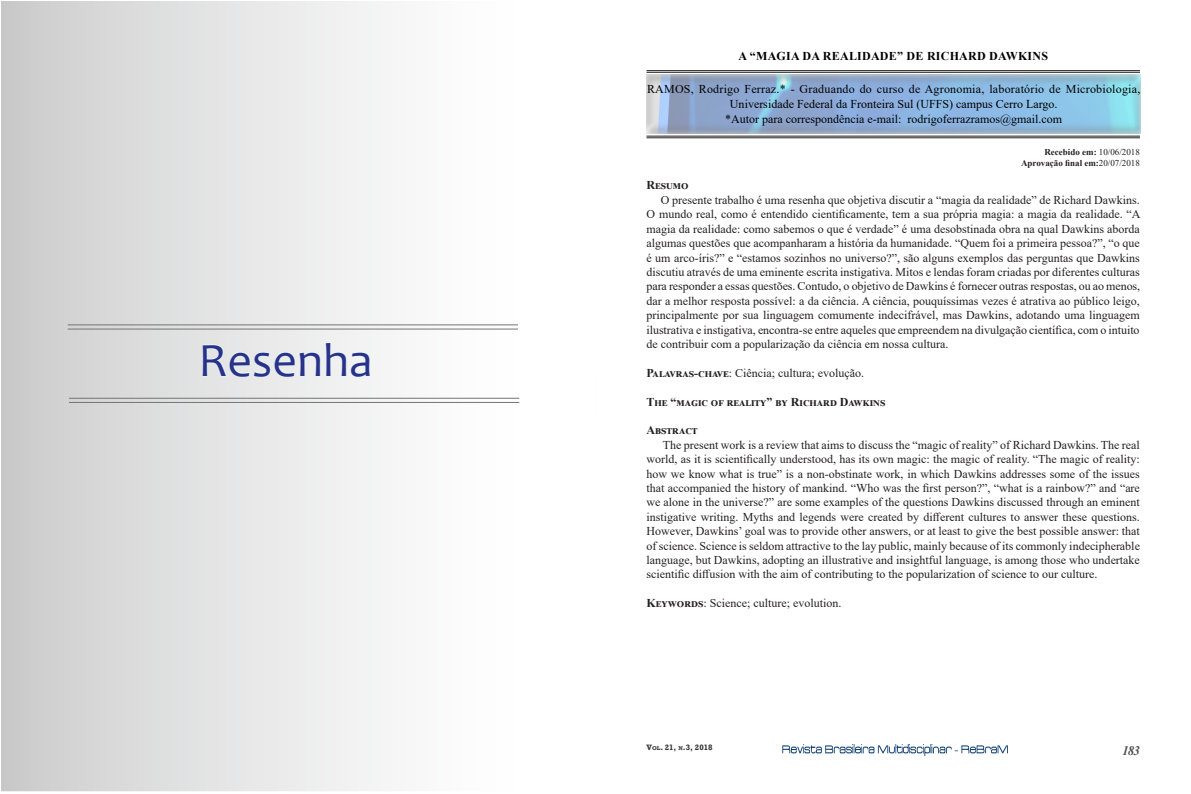
<style>
.page{position:relative;width:1191px;height:794px;background:#fff}
.page>*{position:absolute;margin:0;border:0;box-sizing:border-box;transform-origin:0 0}
.t1{font:48px "Candara";color:#293289}
.Corpo_do_texto{font:italic 700 13px "Times New Roman";color:#4f4f50}
.Corpo_do_texto-2{font:12px/14.4px "Times New Roman";color:#231f20;text-align:justify}
.Corpo_do_texto-3{font:12px/15px "Times New Roman";letter-spacing:.02em;color:#000;text-align:center}
.Corpo_do_texto-4{font:12px "Times New Roman";color:#000}
.Corpo_do_texto-5{font:700 12px "Times New Roman";letter-spacing:.015em;color:#231f20}
.t2{font:700 12px "Times New Roman";letter-spacing:.02em;color:#000}
.Corpo_do_texto-6{font:700 9px "Times New Roman";color:#231f20}
.t3{font:700 8px "Rockwell";color:#333}
.s1{font-weight:400}
.s2{font-weight:700}
.s3{font-size:5.6px}
</style>
<div class="page">
<img style="left:782px;top:744px;width:225px;height:11px">
<div style="left:0;top:0;width:595px;height:791px;background:linear-gradient(to right,#cececf,#fff)"></div>
<svg style="left:201px;top:341px;width:170px;height:37px"></svg>
<hr style="left:69px;top:398px;width:450px;height:1px;background:#757475">
<hr style="left:69px;top:402px;width:450px;height:1px;background:#757475">
<hr style="left:68px;top:324px;width:450px;height:1px;background:#757475">
<hr style="left:68px;top:329px;width:450px;height:1px;background:#757475">
<div style="left:646px;top:74px;width:495px;height:61px;background:#fff;opacity:.75"></div>
<hr style="left:646px;top:136px;width:494px;height:1px;background:#231f20">
<hr style="left:646px;top:138px;width:494px;height:1px;background:#231f20">
<hr style="left:646px;top:70px;width:494px;height:1px;background:#231f20">
<hr style="left:646px;top:72px;width:494px;height:1px;background:#231f20">
<p class="t1" style="left:199px;top:330px;width:176px">Resenha</p>
<p class="t2" style="left:738px;top:47px;width:311px">A “MAGIA DA REALIDADE” DE RICHARD DAWKINS</p>
<p class="Corpo_do_texto-3" style="left:647px;top:81px;width:495px">RAMOS, Rodrigo Ferraz.* - Graduando do curso de Agronomia, laboratório de Microbiologia,<br>Universidade Federal da Fronteira Sul (UFFS) campus Cerro Largo.</p>
<p class="Corpo_do_texto-4" style="left:725px;top:111px;width:338px">*Autor para correspondência e-mail: rodrigoferrazramos@gmail.com</p>
<p class="Corpo_do_texto-6" style="left:1044px;top:146px;width:97px">Recebido em: <span class="s1">10/06/2018</span></p>
<p class="Corpo_do_texto-6" style="left:1021px;top:156px;width:120px">Aprovação final em:<span class="s1">20/07/2018</span></p>
<p class="Corpo_do_texto-5" style="left:646px;top:177px;width:44px">Resumo</p>
<p class="Corpo_do_texto-2" style="left:646px;top:192px;width:495px;text-indent:14px">O presente trabalho é uma resenha que objetiva discutir a “magia da realidade” de Richard Dawkins.<br>O mundo real, como é entendido cientificamente, tem a sua própria magia: a magia da realidade. “A magia da realidade: como sabemos o que é verdade” é uma desobstinada obra na qual Dawkins aborda algumas questões que acompanharam a história da humanidade. “Quem foi a primeira pessoa?”, “o que é um arco-íris?” e “estamos sozinhos no universo?”, são alguns exemplos das perguntas que Dawkins discutiu através de uma eminente escrita instigativa. Mitos e lendas foram criadas por diferentes culturas para responder a essas questões. Contudo, o objetivo de Dawkins é fornecer outras respostas, ou ao menos, dar a melhor resposta possível: a da ciência. A ciência, pouquíssimas vezes é atrativa ao público leigo, principalmente por sua linguagem comumente indecifrável, mas Dawkins, adotando uma linguagem ilustrativa e instigativa, encontra-se entre aqueles que empreendem na divulgação científica, com o intuito de contribuir com a popularização da ciência em nossa cultura.</p>
<p class="Corpo_do_texto-2" style="left:646px;top:365px;width:219px"><span class="s2">Palavras-chave</span>: Ciência; cultura; evolução.</p>
<p class="Corpo_do_texto-5" style="left:646px;top:393px;width:240px">The “magic of reality” by Richard Dawkins</p>
<p class="Corpo_do_texto-5" style="left:646px;top:422px;width:53px">Abstract</p>
<p class="Corpo_do_texto-2" style="left:646px;top:437px;width:495px;text-indent:16px">The present work is a review that aims to discuss the “magic of reality” of Richard Dawkins. The real world, as it is scientifically understood, has its own magic: the magic of reality. “The magic of reality: how we know what is true” is a non-obstinate work, in which Dawkins addresses some of the issues that accompanied the history of mankind. “Who was the first person?”, “what is a rainbow?” and “are we alone in the universe?” are some examples of the questions Dawkins discussed through an eminent instigative writing. Myths and legends were created by different cultures to answer these questions.<br>However, Dawkins’ goal was to provide other answers, or at least to give the best possible answer: that of science. Science is seldom attractive to the lay public, mainly because of its commonly indecipherable language, but Dawkins, adopting an illustrative and insightful language, is among those who undertake scientific diffusion with the aim of contributing to the popularization of science to our culture.</p>
<p class="Corpo_do_texto-2" style="left:646px;top:595px;width:196px"><span class="s2">Keywords</span>: Science; culture; evolution.</p>
<p class="t3" style="left:646px;top:742px;width:68px">V<span class="s3">ol</span>. 21, <span class="s3">n</span>.3, 2018</p>
<p class="Corpo_do_texto" style="left:1122px;top:741px;width:19px">183</p>
</div>
